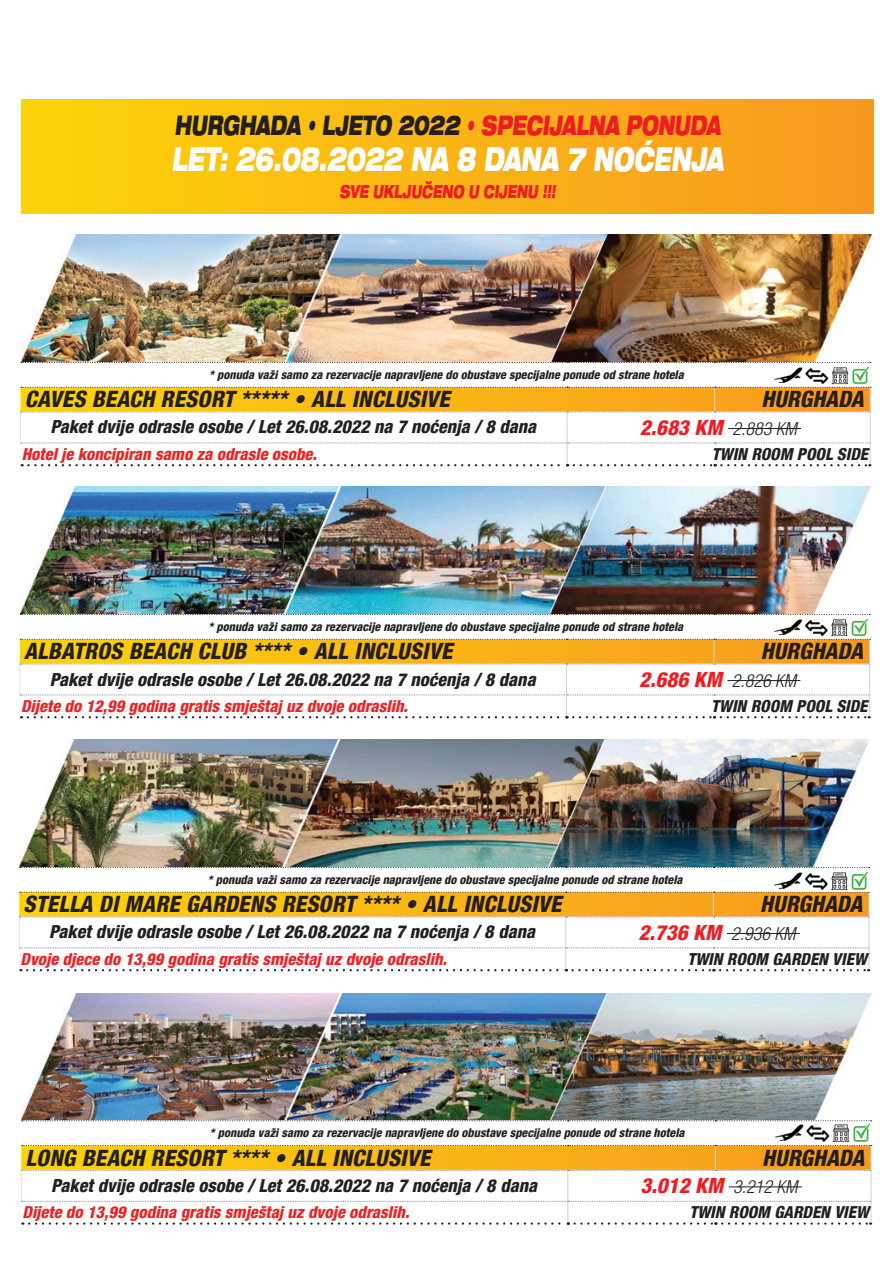
<style>
.page{position:relative;width:893px;height:1263px;background:#fff}
.page>*{position:absolute;margin:0;border:0;box-sizing:border-box;transform-origin:0 0}
.t1{font:italic 900 expanded 33px "Helvetica Neue LT Com";letter-spacing:-.01em;color:#fff;scale:.6 1}
.t2{font:italic 900 expanded 27px "Helvetica Neue LT Com";color:#231f20;scale:.6 1}
.t3{font:italic 800 condensed 22.5px "Helvetica Neue LT Com";letter-spacing:.01em;color:#231f20}
.t4{font:italic 800 condensed 21px "Helvetica Neue LT Com";color:#ee1d23}
.t5{font:italic 800 condensed 18px "Helvetica Neue LT Com";color:#231f20}
.t6{font:italic 900 expanded 18px "Helvetica Neue LT Com";letter-spacing:.005em;color:#ee1d23;scale:.6 1}
.t7{font:italic 800 condensed 16.5px "Helvetica Neue LT Com";color:#ee2123}
.t8{font:italic 800 condensed 16.5px "Helvetica Neue LT Com";color:#231f20}
.t9{font:italic 800 condensed 12px "Helvetica Neue LT Com";color:#231f20}
.s1{color:#ee1d23}
.s2{font-weight:300;font-size:18px;color:#231f20}
</style>
<div class="page">
<div style="left:22px;top:100px;width:851px;height:114px;background:linear-gradient(to right,#fdd30a,#f79821)"></div>
<img style="left:21px;top:235px;width:850px;height:127px">
<svg style="left:21px;top:362px;width:850px;height:1px"></svg>
<svg style="left:20px;top:387px;width:851px;height:79px"></svg>
<hr style="left:728px;top:428px;width:73px;height:1px;background:#231f20">
<img style="left:20px;top:487px;width:850px;height:127px">
<svg style="left:20px;top:614px;width:850px;height:1px"></svg>
<svg style="left:20px;top:639px;width:850px;height:79px"></svg>
<hr style="left:728px;top:680px;width:72px;height:1px;background:#231f20">
<img style="left:20px;top:740px;width:849px;height:127px">
<svg style="left:20px;top:867px;width:850px;height:1px"></svg>
<svg style="left:19px;top:892px;width:851px;height:79px"></svg>
<hr style="left:727px;top:933px;width:73px;height:1px;background:#231f20">
<img style="left:22px;top:993px;width:850px;height:127px">
<svg style="left:22px;top:1120px;width:850px;height:1px"></svg>
<svg style="left:21px;top:1145px;width:851px;height:80px"></svg>
<hr style="left:729px;top:1186px;width:73px;height:1px;background:#231f20">
<img style="left:775px;top:366px;width:95px;height:19px">
<img style="left:774px;top:618px;width:95px;height:19px">
<img style="left:774px;top:871px;width:95px;height:19px">
<img style="left:776px;top:1124px;width:95px;height:18px">
<h2 class="t2" style="left:175px;top:108px;width:911px">HURGHADA • LJETO 2022 <span class="s1">• SPECIJALNA PONUDA</span></h2>
<h1 class="t1" style="left:172px;top:138px;width:921px">LET: 26.08.2022 NA 8 DANA 7 NOĆENJA</h1>
<h3 class="t6" style="left:340px;top:180px;width:361px">SVE UKLJUČENO U CIJENU !!!</h3>
<p class="t9" style="left:209px;top:367px;width:476px">* ponuda važi samo za rezervacije napravljene do obustave specijalne ponude od strane hotela</p>
<h3 class="t3" style="left:25px;top:385px;width:426px">CAVES BEACH RESORT ***** • ALL INCLUSIVE</h3>
<h3 class="t3" style="left:761px;top:385px;width:104px">HURGHADA</h3>
<h3 class="t5" style="left:50px;top:416px;width:487px">Paket dvije odrasle osobe / Let 26.08.2022 na 7 noćenja / 8 dana</h3>
<h3 class="t4" style="left:640px;top:414px;width:158px">2.683 KM <span class="s2">2.883 KM</span></h3>
<h3 class="t7" style="left:22px;top:444px;width:297px">Hotel je koncipiran samo za odrasle osobe.</h3>
<h3 class="t8" style="left:712px;top:444px;width:158px">TWIN ROOM POOL SIDE</h3>
<p class="t9" style="left:209px;top:619px;width:476px">* ponuda važi samo za rezervacije napravljene do obustave specijalne ponude od strane hotela</p>
<h3 class="t3" style="left:24px;top:637px;width:430px">ALBATROS BEACH CLUB **** • ALL INCLUSIVE</h3>
<h3 class="t3" style="left:761px;top:637px;width:104px">HURGHADA</h3>
<h3 class="t5" style="left:50px;top:668px;width:487px">Paket dvije odrasle osobe / Let 26.08.2022 na 7 noćenja / 8 dana</h3>
<h3 class="t4" style="left:639px;top:666px;width:158px">2.686 KM <span class="s2">2.826 KM</span></h3>
<h3 class="t7" style="left:21px;top:696px;width:388px">Dijete do 12,99 godina gratis smještaj uz dvoje odraslih.</h3>
<h3 class="t8" style="left:711px;top:696px;width:158px">TWIN ROOM POOL SIDE</h3>
<p class="t9" style="left:208px;top:872px;width:476px">* ponuda važi samo za rezervacije napravljene do obustave specijalne ponude od strane hotela</p>
<h3 class="t3" style="left:24px;top:890px;width:539px">STELLA DI MARE GARDENS RESORT **** • ALL INCLUSIVE</h3>
<h3 class="t3" style="left:760px;top:890px;width:104px">HURGHADA</h3>
<h3 class="t5" style="left:49px;top:921px;width:487px">Paket dvije odrasle osobe / Let 26.08.2022 na 7 noćenja / 8 dana</h3>
<h3 class="t4" style="left:638px;top:919px;width:158px">2.736 KM <span class="s2">2.936 KM</span></h3>
<h3 class="t7" style="left:21px;top:948px;width:428px">Dvoje djece do 13,99 godina gratis smještaj uz dvoje odraslih.</h3>
<h3 class="t8" style="left:687px;top:948px;width:181px">TWIN ROOM GARDEN VIEW</h3>
<p class="t9" style="left:210px;top:1125px;width:476px">* ponuda važi samo za rezervacije napravljene do obustave specijalne ponude od strane hotela</p>
<h3 class="t3" style="left:26px;top:1144px;width:406px">LONG BEACH RESORT **** • ALL INCLUSIVE</h3>
<h3 class="t3" style="left:762px;top:1144px;width:104px">HURGHADA</h3>
<h3 class="t5" style="left:51px;top:1174px;width:487px">Paket dvije odrasle osobe / Let 26.08.2022 na 7 noćenja / 8 dana</h3>
<h3 class="t4" style="left:640px;top:1172px;width:158px">3.012 KM <span class="s2">3.212 KM</span></h3>
<h3 class="t7" style="left:23px;top:1202px;width:388px">Dijete do 13,99 godina gratis smještaj uz dvoje odraslih.</h3>
<h3 class="t8" style="left:689px;top:1202px;width:181px">TWIN ROOM GARDEN VIEW</h3>
</div>
